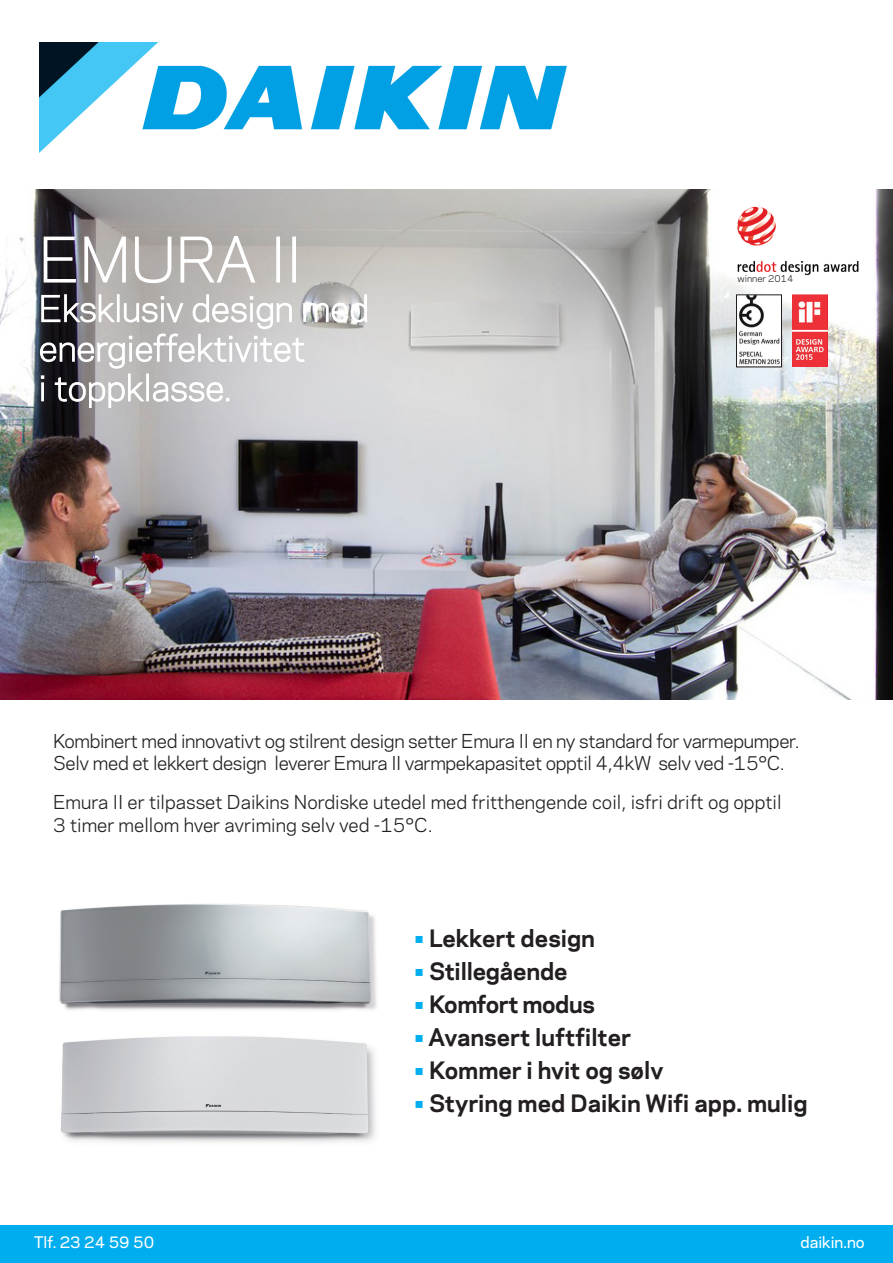
<style>
.page{position:relative;width:893px;height:1263px;background:#fff}
.page>*{position:absolute;margin:0;border:0;box-sizing:border-box;transform-origin:0 0}
.t1{font:300 57px "Galaxie Polaris";color:#fff}
.t2{font:700 22.5px "Galaxie Polaris";color:#231f20}
.t3{font:700 22.5px "Galaxie Polaris";letter-spacing:-.02em;color:#231f20}
.t4{font:18px "Galaxie Polaris";letter-spacing:-.02em;color:#231f20}
.t5{font:18px "Galaxie Polaris";color:#231f20}
.t6{font:500 15px "Galaxie Polaris";color:#fff}
.t7{font:9px "Galaxie Polaris";color:#231f20}
.s1{color:#00aeef}
</style>
<div class="page">
<img style="left:0;top:189px;width:893px;height:510px">
<img style="left:39px;top:43px;width:527px;height:110px">
<div style="left:0;top:1225px;width:893px;height:38px;background:#00aeef"></div>
<svg style="left:43px;top:236px;width:34px;height:47px;background:#555259"></svg>
<svg style="left:84px;top:233px;width:43px;height:51px"></svg>
<svg style="left:134px;top:236px;width:38px;height:48px;background:#bcb8b5"></svg>
<svg style="left:180px;top:235px;width:76px;height:49px;background:#c4c0bd"></svg>
<div style="left:276px;top:237px;width:4px;height:46px;border:2px solid #fff"></div>
<div style="left:292px;top:237px;width:4px;height:46px;border:2px solid #fff"></div>
<svg style="left:39px;top:293px;width:329px;height:116px;background:#bbbabb"></svg>
<img style="left:61px;top:1036px;width:315px;height:107px">
<img style="left:59px;top:904px;width:318px;height:106px">
<img style="left:730px;top:201px;width:134px;height:74px">
<img style="left:792px;top:295px;width:35px;height:72px">
<img style="left:738px;top:296px;width:42px;height:69px">
<div style="left:736px;top:294px;width:46px;height:73px;border:1px solid #231f20"></div>
<p class="t1" style="left:39px;top:217px;width:265px">EMURA II</p>
<p class="t7" style="left:738px;top:272px;width:57px">winner 2014</p>
<p class="t4" style="left:53px;top:727px;width:748px">Kombinert med innovativt og stilrent design setter Emura II en ny standard for varmepumper.</p>
<p class="t4" style="left:53px;top:750px;width:733px">Selv med et lekkert design leverer Emura II varmpekapasitet opptil 4,4kW selv ved -15°C.</p>
<p class="t5" style="left:53px;top:789px;width:730px">Emura II er tilpasset Daikins Nordiske utedel med fritthengende coil, isfri drift og opptil</p>
<p class="t5" style="left:53px;top:811px;width:381px">3 timer mellom hver avriming selv ved -15°C.</p>
<p class="t2" style="left:415px;top:922px;width:182px"><span class="s1">•</span> Lekkert design</p>
<p class="t2" style="left:415px;top:955px;width:154px"><span class="s1">•</span> Stillegående</p>
<p class="t3" style="left:415px;top:988px;width:182px"><span class="s1">•</span> Komfort modus</p>
<p class="t2" style="left:415px;top:1021px;width:218px"><span class="s1">•</span> Avansert luftfilter</p>
<p class="t2" style="left:415px;top:1054px;width:250px"><span class="s1">•</span> Kommer i hvit og sølv</p>
<p class="t2" style="left:415px;top:1087px;width:395px"><span class="s1">•</span> Styring med Daikin Wifi app. mulig</p>
<p class="t6" style="left:34px;top:1231px;width:122px">Tlf. 23 24 59 50</p>
<p class="t6" style="left:800px;top:1231px;width:66px">daikin.no</p>
</div>
